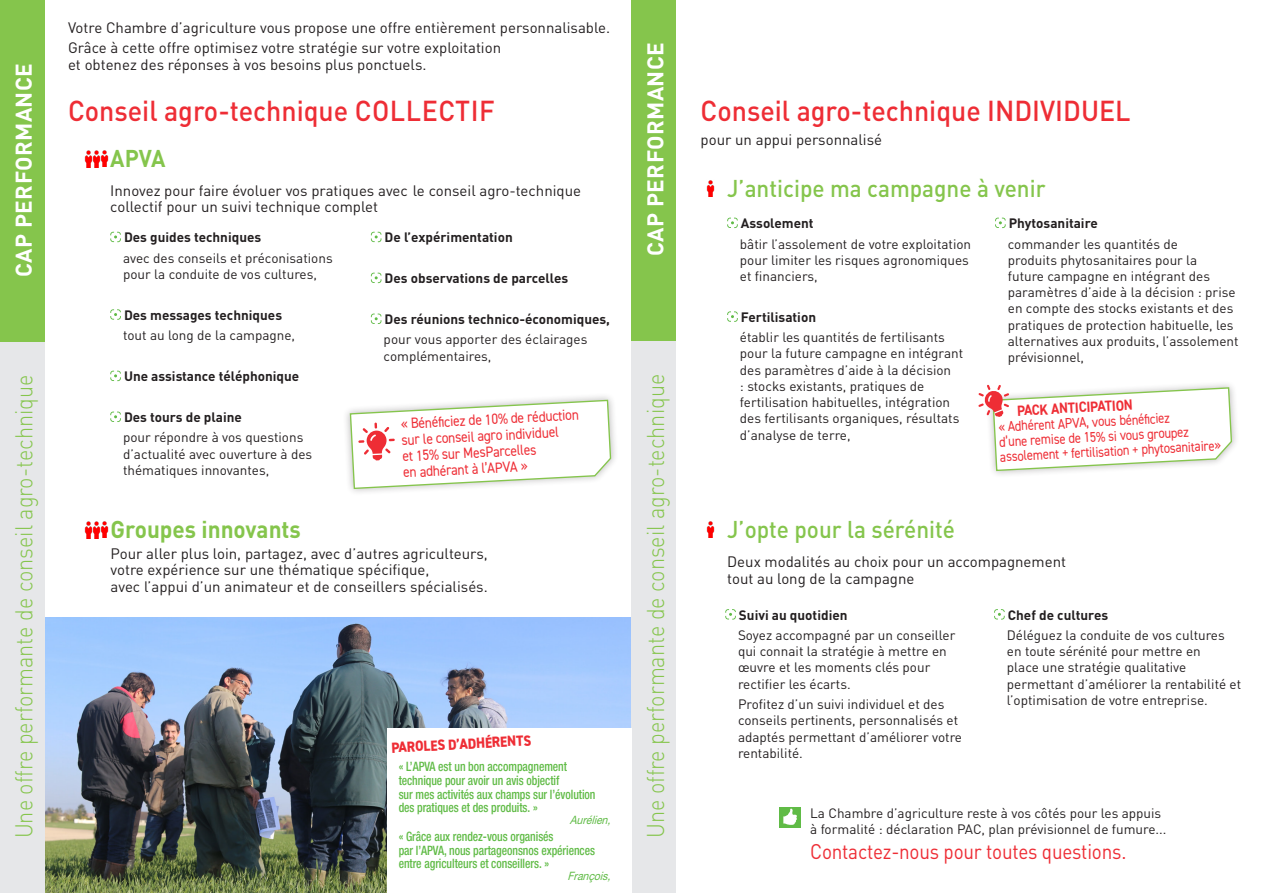
<style>
.page{position:relative;width:1263px;height:893px;background:#fff}
.page>*{position:absolute;margin:0;border:0;box-sizing:border-box;transform-origin:0 0}
.t1{font:500 28.5px "DIN Pro";color:#ee2d35;scale:.94 1}
.t2{font:300 24px "DIN Pro";color:#85c54c;scale:.9 1}
.t3{font:500 24px "DIN Pro";color:#85c54c;scale:.94 1}
.t4{font:700 24px "DIN Pro";color:#85c54c;scale:.94 1}
.t5{font:700 22.5px "DIN Pro";letter-spacing:.02em;color:#fff}
.t6{font:21px "DIN Pro";letter-spacing:-.01em;color:#ee2d35;scale:.9 1}
.t7{font:15px/16.5px "DIN Pro";color:#231f20}
.t8{font:14.85px/16.2px "DIN2014";color:#ee2d35;scale:.9 1}
.t9{font:800 14.85px "DIN2014";color:#ee2d35;scale:.9 1}
.t10{font:700 14.85px "DIN2014";color:#ee2d35;scale:.9 1}
.t11{font:14.25px/15px "DIN2014";color:#ee2d35;scale:.88 1}
.t12{font:13.5px/16.2px "DIN Pro";color:#231f20}
.t13{font:700 13.5px "DIN Pro";color:#231f20}
.t14{font:500 condensed 12.9px/13.5px "Helvetica Neue LT Pro";letter-spacing:-.005em;color:#60bb46;scale:.9 1}
.t15{font:italic 11.55px "Helvetica Neue LT Pro";color:#60bb46;scale:.9 1}
</style>
<div class="page">
<img style="left:45px;top:618px;width:586px;height:275px">
<div style="left:0;top:0;width:45px;height:893px;background:#e6e7e9"></div>
<img style="left:84px;top:151px;width:3px;height:16px">
<img style="left:87px;top:150px;width:8px;height:17px">
<img style="left:95px;top:150px;width:14px;height:17px">
<svg style="left:110px;top:232px;width:11px;height:10px"></svg>
<svg style="left:110px;top:309px;width:11px;height:11px"></svg>
<svg style="left:110px;top:371px;width:11px;height:10px"></svg>
<svg style="left:110px;top:412px;width:11px;height:10px"></svg>
<svg style="left:371px;top:232px;width:10px;height:10px"></svg>
<svg style="left:371px;top:273px;width:10px;height:10px"></svg>
<svg style="left:371px;top:314px;width:10px;height:10px"></svg>
<div style="left:343px;top:393px;width:275px;height:103px;background:#231f20;opacity:.3"></div>
<svg style="left:349px;top:399px;width:263px;height:91px"></svg>
<img style="left:706px;top:180px;width:9px;height:17px">
<svg style="left:727px;top:218px;width:11px;height:10px"></svg>
<svg style="left:727px;top:311px;width:11px;height:11px"></svg>
<svg style="left:995px;top:218px;width:11px;height:10px"></svg>
<svg style="left:725px;top:609px;width:11px;height:11px"></svg>
<svg style="left:994px;top:609px;width:11px;height:11px"></svg>
<div style="left:631px;top:0;width:45px;height:893px;background:#e6e7e9"></div>
<div style="left:631px;top:0;width:45px;height:340px;background:#85c54c"></div>
<div style="left:0;top:0;width:45px;height:341px;background:#85c54c"></div>
<img style="left:84px;top:522px;width:3px;height:16px">
<img style="left:87px;top:521px;width:8px;height:17px">
<img style="left:95px;top:521px;width:14px;height:17px">
<div style="left:387px;top:728px;width:244px;height:165px;background:#fff"></div>
<div style="left:779px;top:807px;width:22px;height:20px;background:#60bb46"></div>
<svg style="left:783px;top:808px;width:14px;height:17px"></svg>
<div style="left:985px;top:380px;width:254px;height:98px;background:#231f20;opacity:.3"></div>
<svg style="left:978px;top:385px;width:255px;height:87px"></svg>
<img style="left:706px;top:521px;width:9px;height:17px">
<h3 class="t5" style="left:5px;top:277px;width:215px;rotate:-90deg">CAP PERFORMANCE</h3>
<h2 class="t2" style="left:8px;top:838px;width:517px;rotate:-90deg">Une offre performante de conseil agro-technique</h2>
<p class="t7" style="left:68px;top:16px;width:544px;line-height:20.7px">Votre Chambre d’agriculture vous propose une offre entièrement personnalisable.<br>Grâce à cette offre optimisez votre stratégie sur votre exploitation</p>
<p class="t7" style="left:68px;top:56px;width:360px">et obtenez des réponses à vos besoins plus ponctuels.</p>
<h3 class="t5" style="left:636px;top:256px;width:215px;rotate:-90deg">CAP PERFORMANCE</h3>
<h1 class="t1" style="left:68px;top:88px;width:456px">Conseil agro-technique COLLECTIF</h1>
<h1 class="t1" style="left:701px;top:88px;width:459px">Conseil agro-technique INDIVIDUEL</h1>
<p class="t7" style="left:701px;top:131px;width:183px">pour un appui personnalisé</p>
<h2 class="t4" style="left:110px;top:138px;width:60px">APVA</h2>
<p class="t7" style="left:110px;top:182px;width:472px">Innovez pour faire évoluer vos pratiques avec le conseil agro-technique collectif pour un suivi technique complet</p>
<h2 class="t3" style="left:727px;top:169px;width:340px">J’anticipe ma campagne à venir</h2>
<p class="t13" style="left:741px;top:212px;width:74px">Assolement</p>
<p class="t12" style="left:740px;top:235px;width:233px">bâtir l’assolement de votre exploitation pour limiter les risques agronomiques et financiers,</p>
<p class="t13" style="left:741px;top:306px;width:77px">Fertilisation</p>
<p class="t12" style="left:740px;top:329px;width:225px">établir les quantités de fertilisants pour la future campagne en intégrant des paramètres d’aide à la décision<br>: stocks existants, pratiques de fertilisation habituelles, intégration des fertilisants organiques, résultats d’analyse de terre,</p>
<p class="t13" style="left:1009px;top:212px;width:90px">Phytosanitaire</p>
<p class="t12" style="left:1008px;top:235px;width:232px">commander les quantités de<br>produits phytosanitaires pour la<br>future campagne en intégrant des paramètres d’aide à la décision : prise en compte des stocks existants et des pratiques de protection habituelle, les alternatives aux produits, l’assolement prévisionnel,</p>
<p class="t13" style="left:385px;top:226px;width:130px">De l’expérimentation</p>
<p class="t13" style="left:385px;top:267px;width:185px">Des observations de parcelles</p>
<p class="t13" style="left:385px;top:308px;width:227px">Des réunions technico-économiques,</p>
<p class="t12" style="left:384px;top:331px;width:205px">pour vous apporter des éclairages complémentaires,</p>
<p class="t13" style="left:124px;top:226px;width:139px">Des guides techniques</p>
<p class="t12" style="left:123px;top:249px;width:211px">avec des conseils et préconisations pour la conduite de vos cultures,</p>
<p class="t13" style="left:124px;top:304px;width:160px">Des messages techniques</p>
<p class="t12" style="left:123px;top:327px;width:174px">tout au long de la campagne,</p>
<p class="t13" style="left:124px;top:365px;width:177px">Une assistance téléphonique</p>
<p class="t13" style="left:124px;top:406px;width:119px">Des tours de plaine</p>
<p class="t12" style="left:123px;top:429px;width:191px">pour répondre à vos questions d’actualité avec ouverture à des thématiques innovantes,</p>
<h2 class="t2" style="left:639px;top:838px;width:517px;rotate:-90deg">Une offre performante de conseil agro-technique</h2>
<p class="t10" style="left:1016px;top:401px;width:130px;rotate:-3deg">PACK ANTICIPATION</p>
<p class="t11" style="left:998px;top:419px;width:253px;rotate:-3deg">« Adhérent APVA, vous bénéfi ciez<br>d’une remise de 15% si vous groupez assolement + fertilisation + phytosanitaire»</p>
<p class="t8" style="left:400px;top:415px;width:200px;rotate:-3deg">« Bénéfi ciez de 10% de réduction sur le conseil agro individuel<br>et 15% sur MesParcelles<br>en adhérant à l’APVA »</p>
<h2 class="t3" style="left:727px;top:510px;width:244px">J’opte pour la sérénité</h2>
<p class="t7" style="left:727px;top:553px;width:340px">Deux modalités au choix pour un accompagnement tout au long de la campagne</p>
<h2 class="t4" style="left:111px;top:509px;width:204px">Groupes innovants</h2>
<p class="t7" style="left:111px;top:544px;width:379px">Pour aller plus loin, partagez, avec d’autres agriculteurs, votre expérience sur une thématique spécifique,<br>avec l’appui d’un animateur et de conseillers spécialisés.</p>
<p class="t13" style="left:1008px;top:603px;width:102px">Chef de cultures</p>
<p class="t12" style="left:1007px;top:626px;width:236px">Déléguez la conduite de vos cultures en toute sérénité pour mettre en<br>place une stratégie qualitative permettant d’améliorer la rentabilité et l’optimisation de votre entreprise.</p>
<p class="t13" style="left:739px;top:603px;width:110px">Suivi au quotidien</p>
<p class="t12" style="left:738px;top:626px;width:219px">Soyez accompagné par un conseiller qui connait la stratégie à mettre en œuvre et les moments clés pour rectifier les écarts.</p>
<p class="t12" style="left:738px;top:696px;width:226px">Profitez d’un suivi individuel et des conseils pertinents, personnalisés et adaptés permettant d’améliorer votre rentabilité.</p>
<p class="t9" style="left:391px;top:738px;width:157px;rotate:-3deg">PAROLES D’ADHÉRENTS</p>
<p class="t14" style="left:399px;top:760px;width:220px">« L’APVA est un bon accompagnement technique pour avoir un avis objectif<br>sur mes activités aux champs sur l’évolution des pratiques et des produits. »</p>
<p class="t15" style="left:570px;top:813px;width:50px">Aurélien,</p>
<p class="t14" style="left:399px;top:830px;width:220px">« Grâce aux rendez-vous organisés<br>par l’APVA, nous partageonsnos expériences entre agriculteurs et conseillers. »</p>
<p class="t15" style="left:568px;top:869px;width:53px">François,</p>
<p class="t12" style="left:810px;top:804px;width:358px">La Chambre d’agriculture reste à vos côtés pour les appuis à formalité : déclaration PAC, plan prévisionnel de fumure...</p>
<h3 class="t6" style="left:810px;top:837px;width:353px">Contactez-nous pour toutes questions.</h3>
</div>
